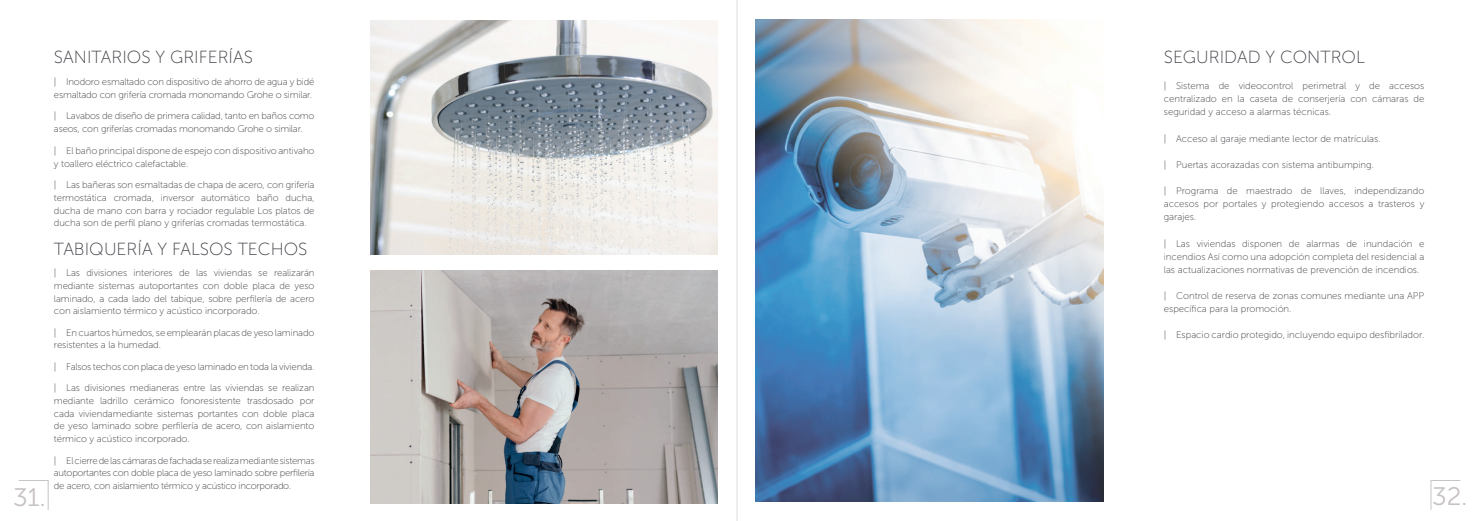
<style>
.page{position:relative;width:1474px;height:521px;background:#fff}
.page>*{position:absolute;margin:0;border:0;box-sizing:border-box;transform-origin:0 0}
.t1{font:25.29px "Museo Sans 300";color:#c6c1c2}
.t2{font:17.5px "Museo Sans 100";color:#3f3d44}
.t3{font:9.62px/12.7px "Museo Sans 100";letter-spacing:-.01em;color:#3f3d44;text-align:justify}
</style>
<div class="page">
<img style="left:370px;top:270px;width:348px;height:234px">
<img style="left:370px;top:21px;width:348px;height:233px">
<img style="left:755px;top:19px;width:348px;height:483px">
<hr style="left:737px;top:0;width:1px;height:521px;background:#eaecee">
<hr style="left:736px;top:0;width:1px;height:521px;background:#eaecee">
<svg style="left:18px;top:480px;width:31px;height:30px"></svg>
<svg style="left:1430px;top:480px;width:31px;height:30px"></svg>
<h2 class="t2" style="left:54px;top:47px;width:200px">SANITARIOS Y GRIFERÍAS</h2>
<p class="t3" style="left:54px;top:76px;width:262px">| Inodoro esmaltado con dispositivo de ahorro de agua y bidé esmaltado con grifería cromada monomando Grohe o similar.</p>
<p class="t3" style="left:54px;top:110px;width:262px">| Lavabos de diseño de primera calidad, tanto en baños como aseos, con griferías cromadas monomando Grohe o similar.</p>
<p class="t3" style="left:54px;top:145px;width:262px">| El baño principal dispone de espejo con dispositivo antivaho y toallero eléctrico calefactable.</p>
<p class="t3" style="left:54px;top:179px;width:262px">| Las bañeras son esmaltadas de chapa de acero, con grifería termostática cromada, inversor automático baño ducha, ducha de mano con barra y rociador regulable Los platos de ducha son de perfil plano y griferías cromadas termostática.</p>
<h2 class="t2" style="left:54px;top:239px;width:255px">TABIQUERÍA Y FALSOS TECHOS</h2>
<p class="t3" style="left:54px;top:267px;width:262px">| Las divisiones interiores de las viviendas se realizarán mediante sistemas autoportantes con doble placa de yeso laminado, a cada lado del tabique, sobre perfilería de acero con aislamiento térmico y acústico incorporado.</p>
<p class="t3" style="left:54px;top:326px;width:262px">| En cuartos húmedos, se emplearán placas de yeso laminado resistentes a la humedad.</p>
<p class="t3" style="left:54px;top:360px;width:262px">| Falsos techos con placa de yeso laminado en toda la vivienda.</p>
<p class="t3" style="left:54px;top:382px;width:262px">| Las divisiones medianeras entre las viviendas se realizan mediante ladrillo cerámico fonoresistente trasdosado por cada viviendamediante sistemas portantes con doble placa de yeso laminado sobre perfilería de acero, con aislamiento térmico y acústico incorporado.</p>
<p class="t3" style="left:54px;top:454px;width:262px">| El cierre de las cámaras de fachada se realiza mediante sistemas autoportantes con doble placa de yeso laminado sobre perfilería de acero, con aislamiento térmico y acústico incorporado.</p>
<h2 class="t2" style="left:1163px;top:47px;width:203px">SEGURIDAD Y CONTROL</h2>
<p class="t3" style="left:1163px;top:79px;width:262px;line-height:13.1px">| Sistema de videocontrol perimetral y de accesos centralizado en la caseta de conserjería con cámaras de seguridad y acceso a alarmas técnicas.</p>
<p class="t3" style="left:1163px;top:132px;width:218px">| Acceso al garaje mediante lector de matrículas.</p>
<p class="t3" style="left:1163px;top:158px;width:212px">| Puertas acorazadas con sistema antibumping.</p>
<p class="t3" style="left:1163px;top:184px;width:262px;line-height:13.1px">| Programa de maestrado de llaves, independizando accesos por portales y protegiendo accesos a trasteros y garajes.</p>
<p class="t3" style="left:1163px;top:237px;width:262px;line-height:13.1px">| Las viviendas disponen de alarmas de inundación e incendios Así como una adopción completa del residencial a las actualizaciones normativas de prevención de incendios.</p>
<p class="t3" style="left:1163px;top:289px;width:262px;line-height:13.1px">| Control de reserva de zonas comunes mediante una APP específica para la promoción.</p>
<p class="t3" style="left:1163px;top:329px;width:262px">| Espacio cardio protegido, incluyendo equipo desfibrilador.</p>
<h1 class="t1" style="left:13px;top:484px;width:34px">31.</h1>
<h1 class="t1" style="left:1432px;top:482px;width:37px">32.</h1>
</div>
